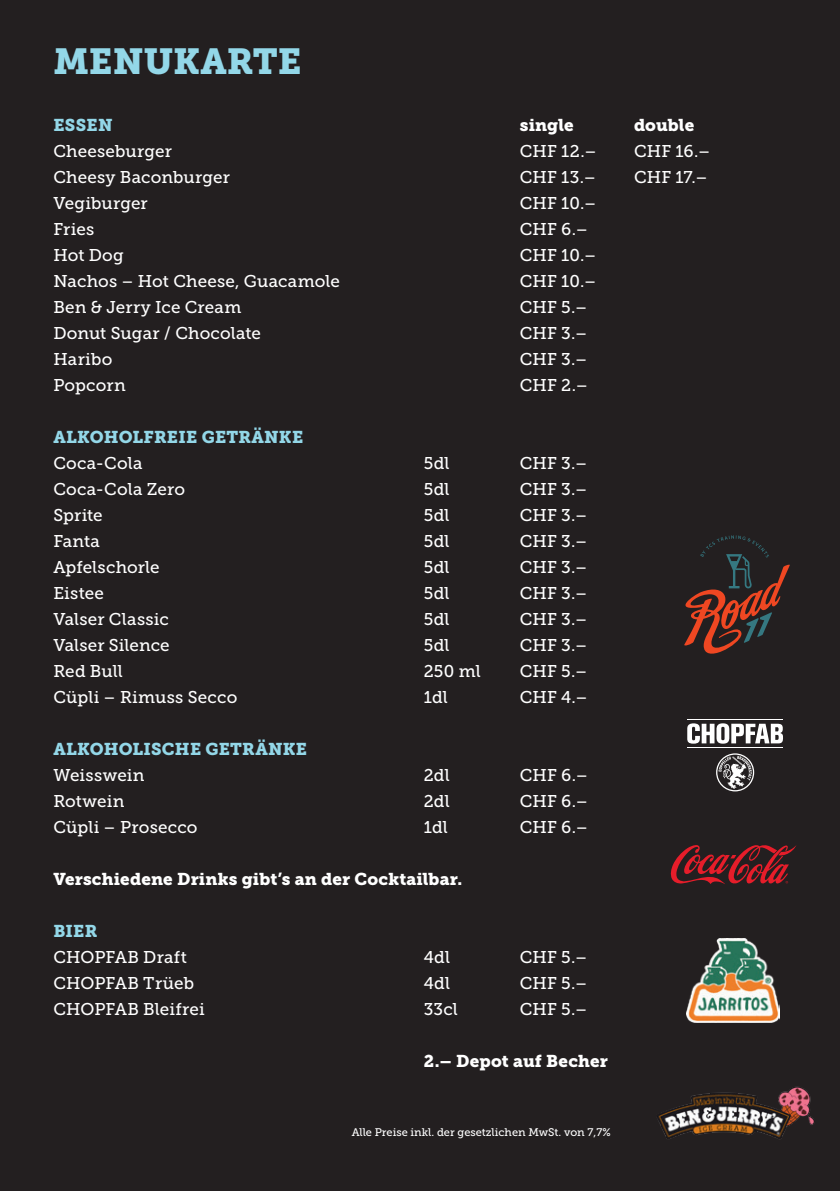
<style>
.page{position:relative;width:840px;height:1191px;background:#fff}
.page>*{position:absolute;margin:0;border:0;box-sizing:border-box;transform-origin:0 0}
.t1{font:36px "Museo Slab 900";color:#93d7e8}
.t2{font:17px "Museo Slab 500";letter-spacing:.005em;color:#fff}
.t3{font:17px "Museo Slab 900";letter-spacing:.01em;color:#fff}
.t4{font:17px "Museo Slab 900";letter-spacing:.015em;color:#93d7e8}
.t5{font:11px "Museo Slab 500";color:#fff}
</style>
<div class="page">
<div style="left:0;top:0;width:839px;height:1191px;background:#231f20"></div>
<svg style="left:670px;top:845px;width:126px;height:39px"></svg>
<svg style="left:716px;top:753px;width:37px;height:38px"></svg>
<svg style="left:687px;top:723px;width:95px;height:20px"></svg>
<hr style="left:686px;top:719px;width:96px;height:1px;background:#fff">
<hr style="left:686px;top:747px;width:96px;height:1px;background:#fff">
<svg style="left:684px;top:535px;width:105px;height:119px"></svg>
<img style="left:686px;top:938px;width:93px;height:84px">
<img style="left:657px;top:1086px;width:157px;height:54px">
<h1 class="t1" style="left:53px;top:41px;width:249px">MENUKARTE</h1>
<p class="t4" style="left:53px;top:115px;width:61px">ESSEN</p>
<p class="t3" style="left:519px;top:115px;width:55px">single</p>
<p class="t3" style="left:633px;top:115px;width:62px">double</p>
<p class="t2" style="left:53px;top:141px;width:120px">Cheeseburger</p>
<p class="t2" style="left:519px;top:141px;width:78px">CHF 12.–</p>
<p class="t2" style="left:633px;top:141px;width:78px">CHF 16.–</p>
<p class="t2" style="left:53px;top:167px;width:178px">Cheesy Baconburger</p>
<p class="t2" style="left:519px;top:167px;width:78px">CHF 13.–</p>
<p class="t2" style="left:633px;top:167px;width:75px">CHF 17.–</p>
<p class="t2" style="left:53px;top:193px;width:96px">Vegiburger</p>
<p class="t2" style="left:519px;top:193px;width:78px">CHF 10.–</p>
<p class="t2" style="left:53px;top:219px;width:43px">Fries</p>
<p class="t2" style="left:519px;top:219px;width:70px">CHF 6.–</p>
<p class="t2" style="left:53px;top:245px;width:72px">Hot Dog</p>
<p class="t2" style="left:519px;top:245px;width:78px">CHF 10.–</p>
<p class="t2" style="left:53px;top:271px;width:288px">Nachos – Hot Cheese, Guacamole</p>
<p class="t2" style="left:519px;top:271px;width:78px">CHF 10.–</p>
<p class="t2" style="left:53px;top:297px;width:189px">Ben &amp; Jerry Ice Cream</p>
<p class="t2" style="left:519px;top:297px;width:69px">CHF 5.–</p>
<p class="t2" style="left:53px;top:323px;width:209px">Donut Sugar / Chocolate</p>
<p class="t2" style="left:519px;top:323px;width:69px">CHF 3.–</p>
<p class="t2" style="left:53px;top:349px;width:60px">Haribo</p>
<p class="t2" style="left:519px;top:349px;width:69px">CHF 3.–</p>
<p class="t2" style="left:53px;top:375px;width:74px">Popcorn</p>
<p class="t2" style="left:519px;top:375px;width:70px">CHF 2.–</p>
<p class="t4" style="left:53px;top:427px;width:251px">ALKOHOLFREIE GETRÄNKE</p>
<p class="t2" style="left:53px;top:453px;width:91px">Coca-Cola</p>
<p class="t2" style="left:423px;top:453px;width:27px">5dl</p>
<p class="t2" style="left:519px;top:453px;width:69px">CHF 3.–</p>
<p class="t2" style="left:53px;top:479px;width:133px">Coca-Cola Zero</p>
<p class="t2" style="left:423px;top:479px;width:27px">5dl</p>
<p class="t2" style="left:519px;top:479px;width:69px">CHF 3.–</p>
<p class="t2" style="left:53px;top:505px;width:51px">Sprite</p>
<p class="t2" style="left:423px;top:505px;width:27px">5dl</p>
<p class="t2" style="left:519px;top:505px;width:69px">CHF 3.–</p>
<p class="t2" style="left:53px;top:531px;width:48px">Fanta</p>
<p class="t2" style="left:423px;top:531px;width:27px">5dl</p>
<p class="t2" style="left:519px;top:531px;width:69px">CHF 3.–</p>
<p class="t2" style="left:53px;top:557px;width:108px">Apfelschorle</p>
<p class="t2" style="left:423px;top:557px;width:27px">5dl</p>
<p class="t2" style="left:519px;top:557px;width:69px">CHF 3.–</p>
<p class="t2" style="left:53px;top:583px;width:52px">Eistee</p>
<p class="t2" style="left:423px;top:583px;width:27px">5dl</p>
<p class="t2" style="left:519px;top:583px;width:69px">CHF 3.–</p>
<p class="t2" style="left:53px;top:609px;width:117px">Valser Classic</p>
<p class="t2" style="left:423px;top:609px;width:27px">5dl</p>
<p class="t2" style="left:519px;top:609px;width:69px">CHF 3.–</p>
<p class="t2" style="left:53px;top:635px;width:118px">Valser Silence</p>
<p class="t2" style="left:423px;top:635px;width:27px">5dl</p>
<p class="t2" style="left:519px;top:635px;width:69px">CHF 3.–</p>
<p class="t2" style="left:53px;top:661px;width:71px">Red Bull</p>
<p class="t2" style="left:423px;top:661px;width:58px">250 ml</p>
<p class="t2" style="left:519px;top:661px;width:69px">CHF 5.–</p>
<p class="t2" style="left:53px;top:687px;width:185px">Cüpli – Rimuss Secco</p>
<p class="t2" style="left:423px;top:687px;width:26px">1dl</p>
<p class="t2" style="left:519px;top:687px;width:69px">CHF 4.–</p>
<p class="t4" style="left:53px;top:739px;width:255px">ALKOHOLISCHE GETRÄNKE</p>
<p class="t2" style="left:53px;top:765px;width:93px">Weisswein</p>
<p class="t2" style="left:423px;top:765px;width:27px">2dl</p>
<p class="t2" style="left:519px;top:765px;width:70px">CHF 6.–</p>
<p class="t2" style="left:53px;top:791px;width:72px">Rotwein</p>
<p class="t2" style="left:423px;top:791px;width:27px">2dl</p>
<p class="t2" style="left:519px;top:791px;width:70px">CHF 6.–</p>
<p class="t2" style="left:53px;top:817px;width:146px">Cüpli – Prosecco</p>
<p class="t2" style="left:423px;top:817px;width:26px">1dl</p>
<p class="t2" style="left:519px;top:817px;width:70px">CHF 6.–</p>
<p class="t3" style="left:53px;top:869px;width:410px">Verschiedene Drinks gibt’s an der Cocktailbar.</p>
<p class="t4" style="left:53px;top:921px;width:46px">BIER</p>
<p class="t2" style="left:53px;top:947px;width:135px">CHOPFAB Draft</p>
<p class="t2" style="left:423px;top:947px;width:28px">4dl</p>
<p class="t2" style="left:519px;top:947px;width:69px">CHF 5.–</p>
<p class="t2" style="left:53px;top:973px;width:142px">CHOPFAB Trüeb</p>
<p class="t2" style="left:423px;top:973px;width:28px">4dl</p>
<p class="t2" style="left:519px;top:973px;width:69px">CHF 5.–</p>
<p class="t2" style="left:53px;top:999px;width:153px">CHOPFAB Bleifrei</p>
<p class="t2" style="left:423px;top:999px;width:36px">33cl</p>
<p class="t2" style="left:519px;top:999px;width:69px">CHF 5.–</p>
<p class="t3" style="left:423px;top:1051px;width:185px">2.– Depot auf Becher</p>
<p class="t5" style="left:351px;top:1125px;width:260px">Alle Preise inkl. der gesetzlichen MwSt. von 7,7%</p>
</div>
